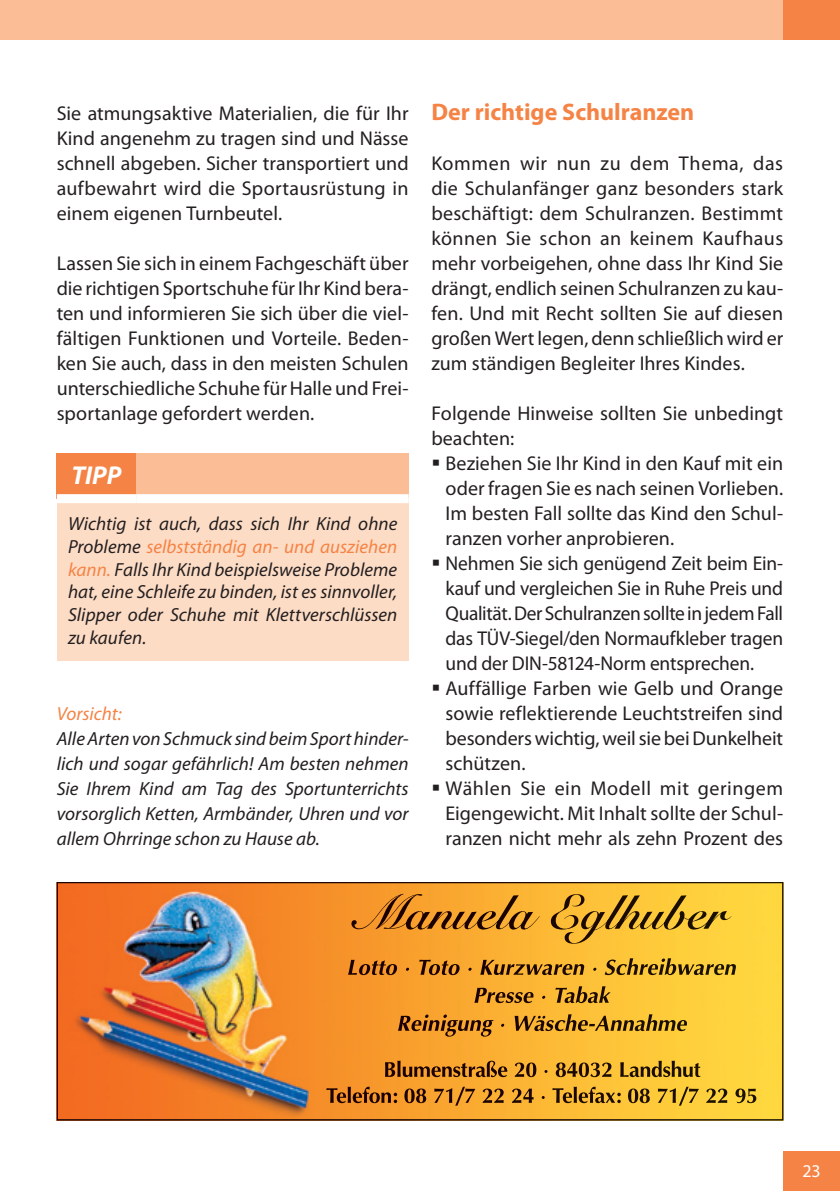
<style>
.page{position:relative;width:840px;height:1191px;background:#fff}
.page>*{position:absolute;margin:0;border:0;box-sizing:border-box;transform-origin:0 0}
.t1{font:italic 700 26px "Myriad Pro";color:#fff}
.t2{font:700 24px "Myriad Pro";color:#f58345}
.t3{font:20px/25px "Myriad Pro";color:#231f20;text-align:justify}
.t4{font:italic 19px/22.8px "Myriad Pro";letter-spacing:.005em;color:#231f20;text-align:justify}
.t5{font:italic 19px "Myriad Pro";letter-spacing:-.005em;color:#f58345}
.t6{font:18px "Myriad Pro";color:#fff}
.s1{color:#f58345}
</style>
<div class="page">
<div style="left:0;top:0;width:839px;height:40px;background:#fabd96"></div>
<div style="left:782px;top:1151px;width:57px;height:40px;background:#f58345"></div>
<div style="left:782px;top:0;width:57px;height:40px;background:#f58345"></div>
<div style="left:57px;top:453px;width:79px;height:45px;background:#f58345"></div>
<div style="left:136px;top:453px;width:272px;height:45px;background:#fabd96"></div>
<div style="left:57px;top:498px;width:351px;height:163px;background:#fddcc5"></div>
<div style="left:57px;top:494px;width:79px;height:9px;background:#fff"></div>
<div style="left:136px;top:494px;width:272px;height:9px;background:#fff"></div>
<img style="left:59px;top:884px;width:721px;height:234px">
<img style="left:350px;top:893px;width:381px;height:51px">
<img style="left:347px;top:957px;width:389px;height:18px">
<img style="left:473px;top:985px;width:139px;height:18px">
<img style="left:397px;top:1013px;width:291px;height:24px">
<img style="left:384px;top:1059px;width:317px;height:18px">
<img style="left:325px;top:1085px;width:431px;height:21px">
<div style="left:57px;top:882px;width:725px;height:238px;border:1px solid #231f20"></div>
<p class="t3" style="left:57px;top:100px;width:353px">Sie atmungsaktive Materialien, die für Ihr Kind angenehm zu tragen sind und Nässe schnell abgeben. Sicher transportiert und aufbewahrt wird die Sportausrüstung in einem eigenen Turnbeutel.</p>
<p class="t3" style="left:57px;top:250px;width:353px">Lassen Sie sich in einem Fachgeschäft über die richtigen Sportschuhe für Ihr Kind bera&shy;ten und informieren Sie sich über die viel&shy;fältigen Funktionen und Vorteile. Beden&shy;ken Sie auch, dass in den meisten Schulen unterschiedliche Schuhe für Halle und Frei&shy;sportanlage gefordert werden.</p>
<h1 class="t1" style="left:71px;top:458px;width:51px">TIPP</h1>
<p class="t4" style="left:68px;top:512px;width:330px">Wichtig ist auch, dass sich Ihr Kind ohne Probleme <span class="s1">selbstständig an- und ausziehen kann.</span> Falls Ihr Kind beispielsweise Probleme hat, eine Schleife zu binden, ist es sinnvoller, Slipper oder Schuhe mit Klettverschlüssen zu kaufen.</p>
<p class="t5" style="left:57px;top:702px;width:67px">Vorsicht:</p>
<p class="t4" style="left:57px;top:726px;width:353px;line-height:25px">Alle Arten von Schmuck sind beim Sport hinder&shy;lich und sogar gefährlich! Am besten nehmen Sie Ihrem Kind am Tag des Sportunterrichts vorsorglich Ketten, Armbänder, Uhren und vor allem Ohrringe schon zu Hause ab.</p>
<p class="t2" style="left:431px;top:96px;width:264px">Der richtige Schulranzen</p>
<p class="t3" style="left:431px;top:150px;width:353px">Kommen wir nun zu dem Thema, das die Schulanfänger ganz besonders stark beschäftigt: dem Schulranzen. Bestimmt können Sie schon an keinem Kaufhaus mehr vorbeigehen, ohne dass Ihr Kind Sie drängt, endlich seinen Schulranzen zu kau&shy;fen. Und mit Recht sollten Sie auf diesen großen Wert legen, denn schließlich wird er zum ständigen Begleiter Ihres Kindes.</p>
<p class="t3" style="left:431px;top:400px;width:353px">Folgende Hinweise sollten Sie unbedingt beachten:</p>
<p class="t3" style="left:445px;top:450px;width:339px;text-indent:-14px">▪ Beziehen Sie Ihr Kind in den Kauf mit ein oder fragen Sie es nach seinen Vorlieben.<br>Im besten Fall sollte das Kind den Schul&shy;ranzen vorher anprobieren.</p>
<p class="t3" style="left:445px;top:550px;width:339px;text-indent:-14px">▪ Nehmen Sie sich genügend Zeit beim Ein&shy;kauf und vergleichen Sie in Ruhe Preis und Qualität. Der Schulranzen sollte in jedem Fall das TÜV-Siegel/den Normaufkleber tragen und der DIN-581 24-Norm entsprechen.</p>
<p class="t3" style="left:445px;top:675px;width:339px;text-indent:-14px">▪ Auffällige Farben wie Gelb und Orange sowie reflektierende Leuchtstreifen sind besonders wichtig, weil sie bei Dunkelheit schützen.</p>
<p class="t3" style="left:445px;top:775px;width:339px;text-indent:-14px">▪ Wählen Sie ein Modell mit geringem Eigengewicht. Mit Inhalt sollte der Schul&shy;ranzen nicht mehr als zehn Prozent des</p>
<p class="t6" style="left:801px;top:1160px;width:20px">23</p>
</div>
